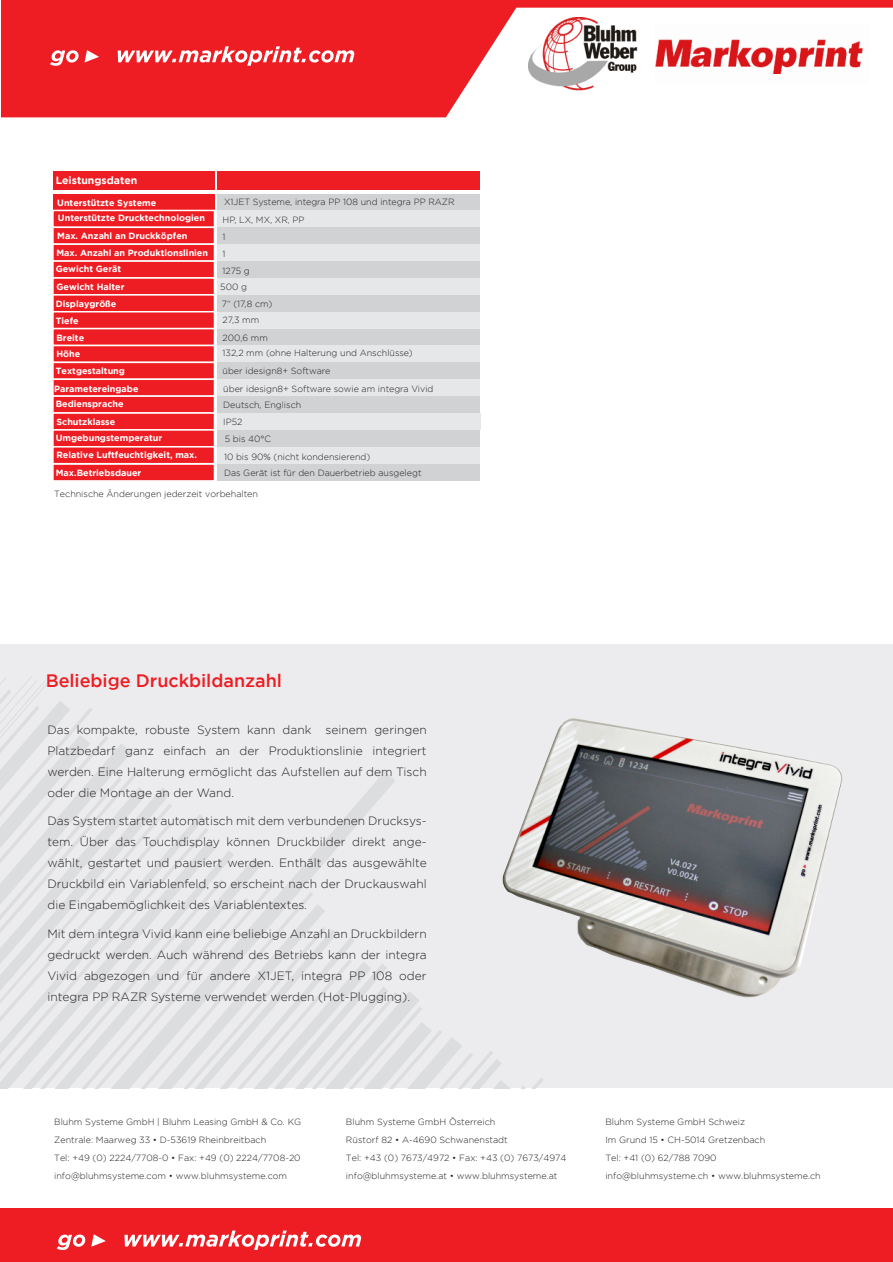
<style>
.page{position:relative;width:893px;height:1262px;background:#fff}
.page>*{position:absolute;margin:0;border:0;box-sizing:border-box;transform-origin:0 0}
.t1{font:500 18px "Gotham";color:#ee1d23}
.t2{font:300 12px/21px "Gotham";color:#231f20;text-align:justify}
.t3{font:700 10.5px "Gotham";color:#fff}
.t4{font:300 9px/18px "Gotham";color:#231f20}
.t5{font:700 9px/17px "Gotham";color:#fff}
</style>
<div class="page">
<div style="left:0;top:644px;width:893px;height:443px;background:#ececee"></div>
<svg style="left:1px;top:0;width:892px;height:117px;fill:#ee1d23"></svg>
<img style="left:528px;top:18px;width:340px;height:85px">
<svg style="left:85px;top:50px;width:14px;height:12px"></svg>
<svg style="left:50px;top:50px;width:29px;height:16px"></svg>
<svg style="left:118px;top:46px;width:236px;height:20px"></svg>
<svg style="left:85px;top:771px;width:310px;height:318px"></svg>
<div style="left:0;top:1206px;width:893px;height:56px;background:#ee1d23"></div>
<svg style="left:91px;top:1234px;width:15px;height:12px"></svg>
<svg style="left:0;top:676px;width:85px;height:574px"></svg>
<svg style="left:125px;top:1230px;width:236px;height:19px"></svg>
<div style="left:0;top:1089px;width:893px;height:119px;background:#fff"></div>
<div style="left:53px;top:194px;width:161px;height:16px;background:#ee1d23"></div>
<div style="left:52px;top:210px;width:163px;height:18px;background:#ee1d23;border:2px solid #fff"></div>
<div style="left:52px;top:226px;width:163px;height:19px;background:#ee1d23;border:2px solid #fff"></div>
<div style="left:52px;top:243px;width:163px;height:19px;background:#ee1d23;border:2px solid #fff"></div>
<div style="left:52px;top:260px;width:163px;height:19px;background:#ee1d23;border:2px solid #fff"></div>
<div style="left:52px;top:277px;width:163px;height:19px;background:#ee1d23;border:2px solid #fff"></div>
<div style="left:52px;top:294px;width:163px;height:18px;background:#ee1d23;border:2px solid #fff"></div>
<div style="left:52px;top:311px;width:163px;height:18px;background:#ee1d23;border:2px solid #fff"></div>
<div style="left:52px;top:328px;width:163px;height:18px;background:#ee1d23;border:2px solid #fff"></div>
<div style="left:52px;top:345px;width:163px;height:18px;background:#ee1d23;border:2px solid #fff"></div>
<div style="left:52px;top:362px;width:163px;height:18px;background:#ee1d23;border:2px solid #fff"></div>
<div style="left:52px;top:378px;width:163px;height:19px;background:#ee1d23;border:2px solid #fff"></div>
<div style="left:52px;top:395px;width:163px;height:19px;background:#ee1d23;border:2px solid #fff"></div>
<div style="left:52px;top:412px;width:163px;height:18px;background:#ee1d23;border:2px solid #fff"></div>
<div style="left:52px;top:429px;width:163px;height:18px;background:#ee1d23;border:2px solid #fff"></div>
<div style="left:52px;top:446px;width:163px;height:18px;background:#ee1d23;border:2px solid #fff"></div>
<div style="left:52px;top:463px;width:163px;height:19px;background:#ee1d23;border:2px solid #fff"></div>
<div style="left:218px;top:194px;width:262px;height:16px;background:#d1d2d4"></div>
<div style="left:218px;top:210px;width:262px;height:17px;background:#e6e7e9"></div>
<div style="left:218px;top:227px;width:262px;height:17px;background:#d1d2d4"></div>
<div style="left:218px;top:244px;width:262px;height:17px;background:#e6e7e9"></div>
<div style="left:218px;top:261px;width:262px;height:17px;background:#d1d2d4"></div>
<div style="left:218px;top:278px;width:262px;height:17px;background:#e6e7e9"></div>
<div style="left:218px;top:295px;width:262px;height:17px;background:#d1d2d4"></div>
<div style="left:218px;top:312px;width:262px;height:16px;background:#e6e7e9"></div>
<div style="left:218px;top:328px;width:262px;height:17px;background:#d1d2d4"></div>
<div style="left:218px;top:345px;width:262px;height:17px;background:#e6e7e9"></div>
<div style="left:218px;top:362px;width:262px;height:17px;background:#d1d2d4"></div>
<div style="left:218px;top:379px;width:262px;height:17px;background:#e6e7e9"></div>
<div style="left:218px;top:396px;width:262px;height:17px;background:#d1d2d4"></div>
<div style="left:217px;top:413px;width:264px;height:17px;background:#e6e7e9"></div>
<div style="left:218px;top:430px;width:262px;height:17px;background:#d1d2d4"></div>
<div style="left:218px;top:447px;width:262px;height:17px;background:#e6e7e9"></div>
<div style="left:218px;top:464px;width:262px;height:17px;background:#d1d2d4"></div>
<div style="left:53px;top:171px;width:161px;height:18px;background:#ee1d23"></div>
<div style="left:217px;top:171px;width:262px;height:18px;background:#ee1d23"></div>
<img style="left:503px;top:718px;width:340px;height:279px">
<p class="t3" style="left:56px;top:174px;width:83px">Leistungsdaten</p>
<p class="t5" style="left:57px;top:194px;width:149px;line-height:15.8px">Unterstützte Systeme<br>Unterstützte Drucktechnologien</p>
<p class="t5" style="left:54px;top:227px;width:155px;text-indent:3px">Max. Anzahl an Druckköpfen<br>Max. Anzahl an Produktionslinien<br>Gewicht Gerät<br>Gewicht Halter<br>Displaygröße<br>Tiefe<br>Breite<br>Höhe<br>Textgestaltung<br>Parametereingabe</p>
<p class="t5" style="left:56px;top:395px;width:69px;line-height:18px">Bediensprache<br>Schutzklasse</p>
<p class="t5" style="left:56px;top:429px;width:143px">Umgebungstemperatur<br>Relative Luftfeuchtigkeit, max.<br>Max.Betriebsdauer</p>
<p class="t4" style="left:220px;top:193px;width:236px;line-height:17px;text-indent:4px">X1JET Systeme, integra PP 108 und integra PP RAZR<br>HP, LX, MX, XR, PP<br>1<br>1<br>1275 g<br>500 g<br>7“ (17,8 cm)<br>27,3 mm<br>200,6 mm</p>
<p class="t4" style="left:223px;top:344px;width:212px;line-height:17.2px">132,2 mm (ohne Halterung und Anschlüsse) über idesign8+ Software<br>über idesign8+ Software sowie am integra Vivid<br>Deutsch, Englisch<br>IP52<br>5 bis 40°C<br>10 bis 90% (nicht kondensierend)</p>
<p class="t4" style="left:224px;top:463px;width:199px">Das Gerät ist für den Dauerbetrieb ausgelegt</p>
<p class="t4" style="left:54px;top:485px;width:205px">Technische Änderungen jederzeit vorbehalten</p>
<h1 class="t1" style="left:46px;top:670px;width:238px">Beliebige Druckbildanzahl</h1>
<h2 class="t2" style="left:47px;top:719px;width:381px">Das kompakte, robuste System kann dank seinem geringen Platzbedarf ganz einfach an der Produktionslinie integriert werden. Eine Halterung ermöglicht das Aufstellen auf dem Tisch oder die Montage an der Wand.</h2>
<p class="t2" style="left:47px;top:810px;width:381px">Das System startet automatisch mit dem verbundenen Drucksys&shy;tem. Über das Touchdisplay können Druckbilder direkt ange&shy;wählt, gestartet und pausiert werden. Enthält das ausgewählte Druckbild ein Variablenfeld, so erscheint nach der Druckauswahl die Eingabemöglichkeit des Variablentextes.</p>
<p class="t2" style="left:47px;top:923px;width:381px">Mit dem integra Vivid kann eine beliebige Anzahl an Druckbildern gedruckt werden. Auch während des Betriebs kann der integra Vivid abgezogen und für andere X1JET, integra PP 108 oder integra PP RAZR Systeme verwendet werden (Hot-Plugging).</p>
<p class="t4" style="left:54px;top:1113px;width:248px">Bluhm Systeme GmbH | Bluhm Leasing GmbH &amp; Co. KG Zentrale: Maarweg 33 • D-53619 Rheinbreitbach<br>Tel: +49 (0) 2224/7708-0 • Fax: +49 (0) 2224/7708-20 info@bluhmsysteme.com • www.bluhmsysteme.com</p>
<p class="t4" style="left:346px;top:1113px;width:222px">Bluhm Systeme GmbH Österreich<br>Rüstorf 82 • A-4690 Schwanenstadt<br>Tel: +43 (0) 7673/4972 • Fax: +43 (0) 7673/4974 info@bluhmsysteme.at • www.bluhmsysteme.at</p>
<p class="t4" style="left:605px;top:1112px;width:217px">Bluhm Systeme GmbH Schweiz<br>Im Grund 15 • CH-5014 Gretzenbach<br>Tel: +41 (0) 62/788 7090 info@bluhmsysteme.ch • www.bluhmsysteme.ch</p>
</div>
